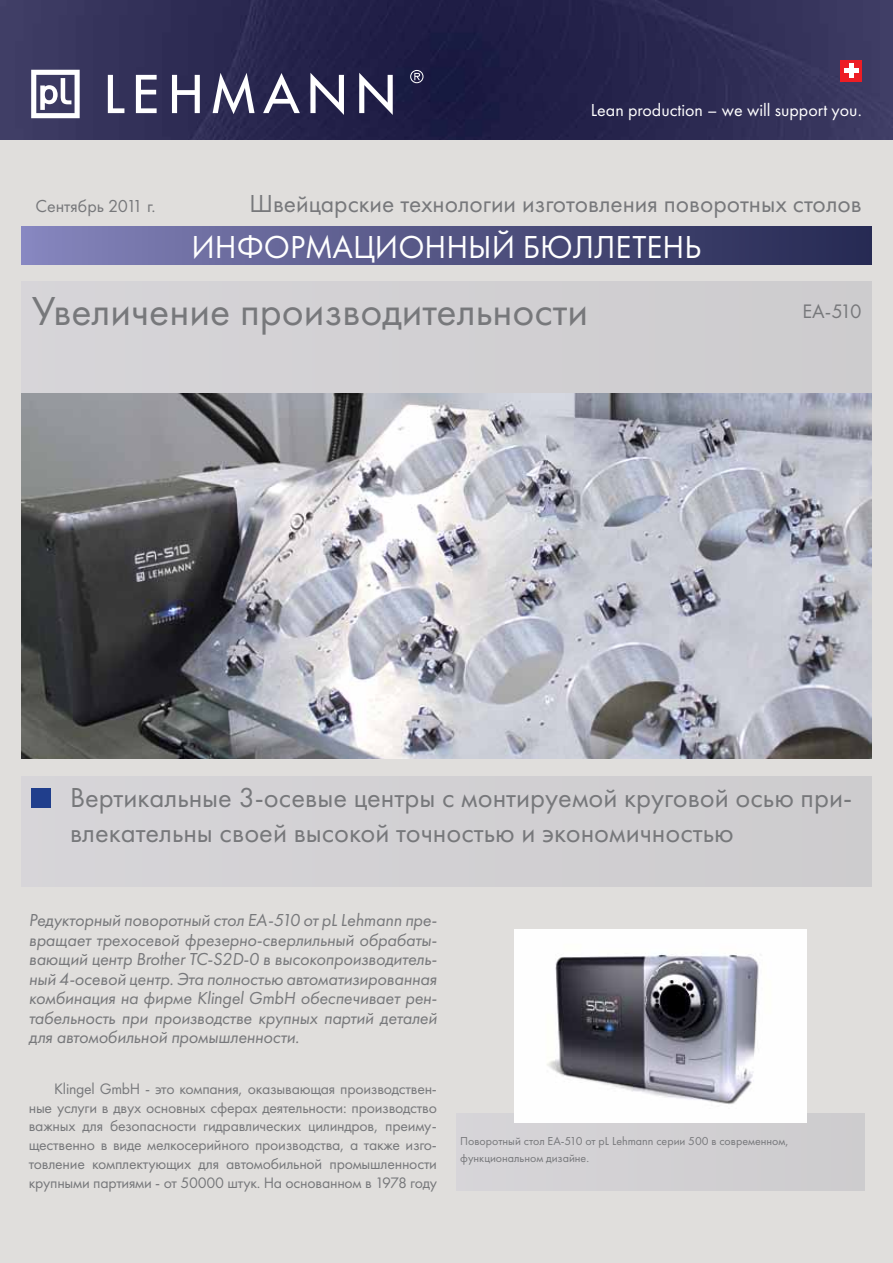
<style>
.page{position:relative;width:893px;height:1263px;background:#e0dedc}
.page>*{position:absolute;margin:0;border:0;box-sizing:border-box;transform-origin:0 0}
.t1{font:42px "Futura PT";color:#77787b}
.t2{font:33px "Futura PT";color:#fff}
.t3{font:28.5px/34.5px "Futura PT";color:#77787b}
.t4{font:25.5px "Futura PT";color:#77787b}
.t5{font:20.25px "Futura PT";color:#77787b}
.t6{font:italic 18px/19.5px "Futura PT";letter-spacing:-.01em;color:#77787b;text-align:justify}
.t7{font:18px "Futura PT";color:#fff}
.t8{font:18px "Futura PT";color:#77787b}
.t9{font:15.75px/18.9px "Futura PT";letter-spacing:-.015em;color:#77787b;text-align:justify}
.t10{font:12px/16.5px "Futura PT";color:#77787b}
</style>
<div class="page">
<div style="left:21px;top:226px;width:851px;height:39px;background:linear-gradient(to right,#8584bb,#242850)"></div>
<img style="left:0;top:0;width:893px;height:139px">
<svg style="left:31px;top:70px;width:49px;height:48px;background:#a2a1b4"></svg>
<svg style="left:136px;top:75px;width:21px;height:38px"></svg>
<svg style="left:172px;top:75px;width:28px;height:38px"></svg>
<svg style="left:213px;top:73px;width:42px;height:41px;background:#75748e"></svg>
<svg style="left:310px;top:73px;width:34px;height:42px"></svg>
<svg style="left:359px;top:73px;width:34px;height:42px"></svg>
<svg style="left:263px;top:73px;width:37px;height:40px"></svg>
<svg style="left:108px;top:75px;width:16px;height:38px"></svg>
<svg style="left:410px;top:70px;width:13px;height:13px"></svg>
<div style="left:840px;top:60px;width:22px;height:22px;background:#ed1d24"></div>
<hr style="left:844px;top:69px;width:14px;height:4px;background:#fff">
<hr style="left:849px;top:64px;width:4px;height:14px;background:#fff">
<img style="left:21px;top:394px;width:851px;height:364px">
<div style="left:21px;top:776px;width:851px;height:111px;background:#d2d0d3"></div>
<div style="left:32px;top:788px;width:19px;height:19px;background:#203e8c"></div>
<div style="left:21px;top:282px;width:851px;height:111px;background:#d2d0d3"></div>
<div style="left:456px;top:1114px;width:408px;height:77px;background:#d2d0d3"></div>
<img style="left:514px;top:929px;width:292px;height:193px">
<p class="t7" style="left:591px;top:99px;width:272px">Lean production – we will support you.</p>
<p class="t8" style="left:35px;top:195px;width:122px">Сентябрь 2011 г.</p>
<h3 class="t4" style="left:249px;top:188px;width:614px">Швейцарские технологии изготовления поворотных столов</h3>
<h2 class="t2" style="left:191px;top:227px;width:512px">ИНФОРМАЦИОННЫЙ БЮЛЛЕТЕНЬ</h2>
<h1 class="t1" style="left:32px;top:286px;width:558px">Увеличение производительности</h1>
<p class="t5" style="left:802px;top:299px;width:61px">EA-510</p>
<h3 class="t3" style="left:70px;top:780px;width:784px">Вертикальные 3-осевые центры с монтируемой круговой осью при&shy;влекательны своей высокой точностью и экономичностью</h3>
<p class="t6" style="left:29px;top:910px;width:410px">Редукторный поворотный стол EA-510 от pL Lehmann пре&shy;вращает трехосевой фрезерно-сверлильный обрабаты&shy;вающий центр Brother TC-S2D-0 в высокопроизводитель&shy;ный 4-осевой центр. Эта полностью автоматизированная комбинация на фирме Klingel GmbH обеспечивает рен&shy;табельность при производстве крупных партий деталей для автомобильной промышленности.</p>
<p class="t9" style="left:29px;top:1079px;width:410px;text-indent:26px">Klingel GmbH - это компания, оказывающая производствен&shy;ные услуги в двух основных сферах деятельности: производство важных для безопасности гидравлических цилиндров, преиму&shy;щественно в виде мелкосерийного производства, а также изго&shy;товление комплектующих для автомобильной промышленности крупными партиями - от 50000 штук. На основанном в 1978 году</p>
<p class="t10" style="left:460px;top:1133px;width:330px">Поворотный стол EA-510 от pL Lehmann серии 500 в современном, функциональном дизайне.</p>
</div>
